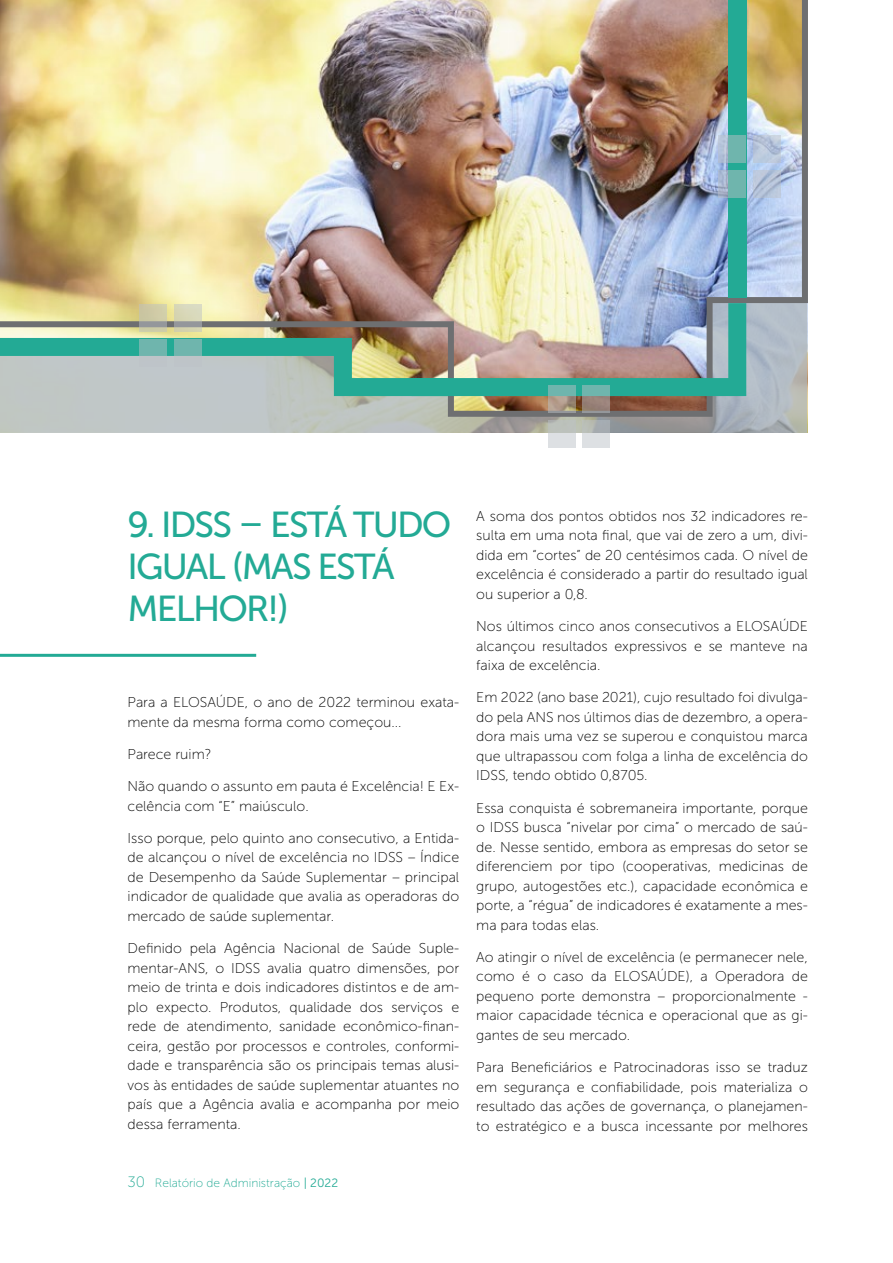
<style>
.page{position:relative;width:893px;height:1263px;background:#fff}
.page>*{position:absolute;margin:0;border:0;box-sizing:border-box;transform-origin:0 0}
.t1{font:36px/42px "Museo Sans 500";letter-spacing:-.05em;color:#23aa95}
.t2{font:14.25px/19.5px "Museo Sans 100";color:#000;text-align:justify}
.t3{font:12px "Museo Sans 100";color:#23aa95}
.s1{font-size:15px}
.s2{font-family:"Museo Sans 300"}
</style>
<div class="page">
<svg style="left:0;top:417px;width:807px;height:16px;background:#b2b7b4"></svg>
<img style="left:0;top:0;width:808px;height:417px">
<div style="left:728px;top:0;width:18px;height:297px;background:#23aa95"></div>
<img style="left:0;top:303px;width:746px;height:93px">
<svg style="left:753px;top:136px;width:28px;height:27px"></svg>
<svg style="left:718px;top:136px;width:28px;height:27px"></svg>
<svg style="left:753px;top:171px;width:28px;height:27px"></svg>
<svg style="left:718px;top:171px;width:28px;height:27px"></svg>
<svg style="left:174px;top:304px;width:28px;height:28px"></svg>
<svg style="left:139px;top:304px;width:28px;height:28px"></svg>
<svg style="left:174px;top:339px;width:28px;height:28px"></svg>
<svg style="left:139px;top:339px;width:28px;height:28px"></svg>
<svg style="left:582px;top:385px;width:28px;height:28px"></svg>
<svg style="left:548px;top:385px;width:27px;height:28px"></svg>
<svg style="left:582px;top:420px;width:28px;height:28px"></svg>
<svg style="left:548px;top:420px;width:27px;height:28px"></svg>
<hr style="left:0;top:654px;width:256px;height:3px;background:#23aa95">
<h1 class="t1" style="left:128px;top:504px;width:325px">9. IDSS – ESTÁ TUDO<br>IGUAL (MAS ESTÁ<br>MELHOR!)</h1>
<p class="t2" style="left:128px;top:693px;width:333px">Para a ELOSAÚDE, o ano de 2022 terminou exata&shy;mente da mesma forma como começou...</p>
<p class="t2" style="left:128px;top:744px;width:85px">Parece ruim?</p>
<p class="t2" style="left:128px;top:777px;width:333px">Não quando o assunto em pauta é Excelência! E Ex&shy;celência com “E” maiúsculo.</p>
<p class="t2" style="left:128px;top:828px;width:333px">Isso porque, pelo quinto ano consecutivo, a Entida&shy;de alcançou o nível de excelência no IDSS – Índice de Desempenho da Saúde Suplementar – principal indicador de qualidade que avalia as operadoras do mercado de saúde suplementar.</p>
<p class="t2" style="left:128px;top:939px;width:333px">Definido pela Agência Nacional de Saúde Suple&shy;mentar-ANS, o IDSS avalia quatro dimensões, por meio de trinta e dois indicadores distintos e de am&shy;plo expecto. Produtos, qualidade dos serviços e rede de atendimento, sanidade econômico-finan&shy;ceira, gestão por processos e controles, conformi&shy;dade e transparência são os principais temas alusi&shy;vos às entidades de saúde suplementar atuantes no país que a Agência avalia e acompanha por meio dessa ferramenta.</p>
<p class="t3" style="left:128px;top:1176px;width:212px"><span class="s1">30</span> Relatório de Administração <span class="s2">| 2022</span></p>
<p class="t2" style="left:476px;top:506px;width:333px">A soma dos pontos obtidos nos 32 indicadores re&shy;sulta em uma nota final, que vai de zero a um, divi&shy;dida em “cortes” de 20 centésimos cada. O nível de excelência é considerado a partir do resultado igual ou superior a 0,8.</p>
<p class="t2" style="left:476px;top:617px;width:333px">Nos últimos cinco anos consecutivos a ELOSAÚDE alcançou resultados expressivos e se manteve na faixa de excelência.</p>
<p class="t2" style="left:476px;top:688px;width:333px">Em 2022 (ano base 2021), cujo resultado foi divulga&shy;do pela ANS nos últimos dias de dezembro, a opera&shy;dora mais uma vez se superou e conquistou marca que ultrapassou com folga a linha de excelência do IDSS, tendo obtido 0,8705.</p>
<p class="t2" style="left:476px;top:798px;width:333px">Essa conquista é sobremaneira importante, porque o IDSS busca “nivelar por cima” o mercado de saú&shy;de. Nesse sentido, embora as empresas do setor se diferenciem por tipo (cooperativas, medicinas de grupo, autogestões etc.), capacidade econômica e porte, a “régua” de indicadores é exatamente a mes&shy;ma para todas elas.</p>
<p class="t2" style="left:476px;top:947px;width:333px">Ao atingir o nível de excelência (e permanecer nele, como é o caso da ELOSAÚDE), a Operadora de pequeno porte demonstra – proporcionalmente - maior capacidade técnica e operacional que as gi&shy;gantes de seu mercado.</p>
<p class="t2" style="left:476px;top:1058px;width:333px">Para Beneficiários e Patrocinadoras isso se traduz em segurança e confiabilidade, pois materializa o resultado das ações de governança, o planejamen&shy;to estratégico e a busca incessante por melhores</p>
</div>
